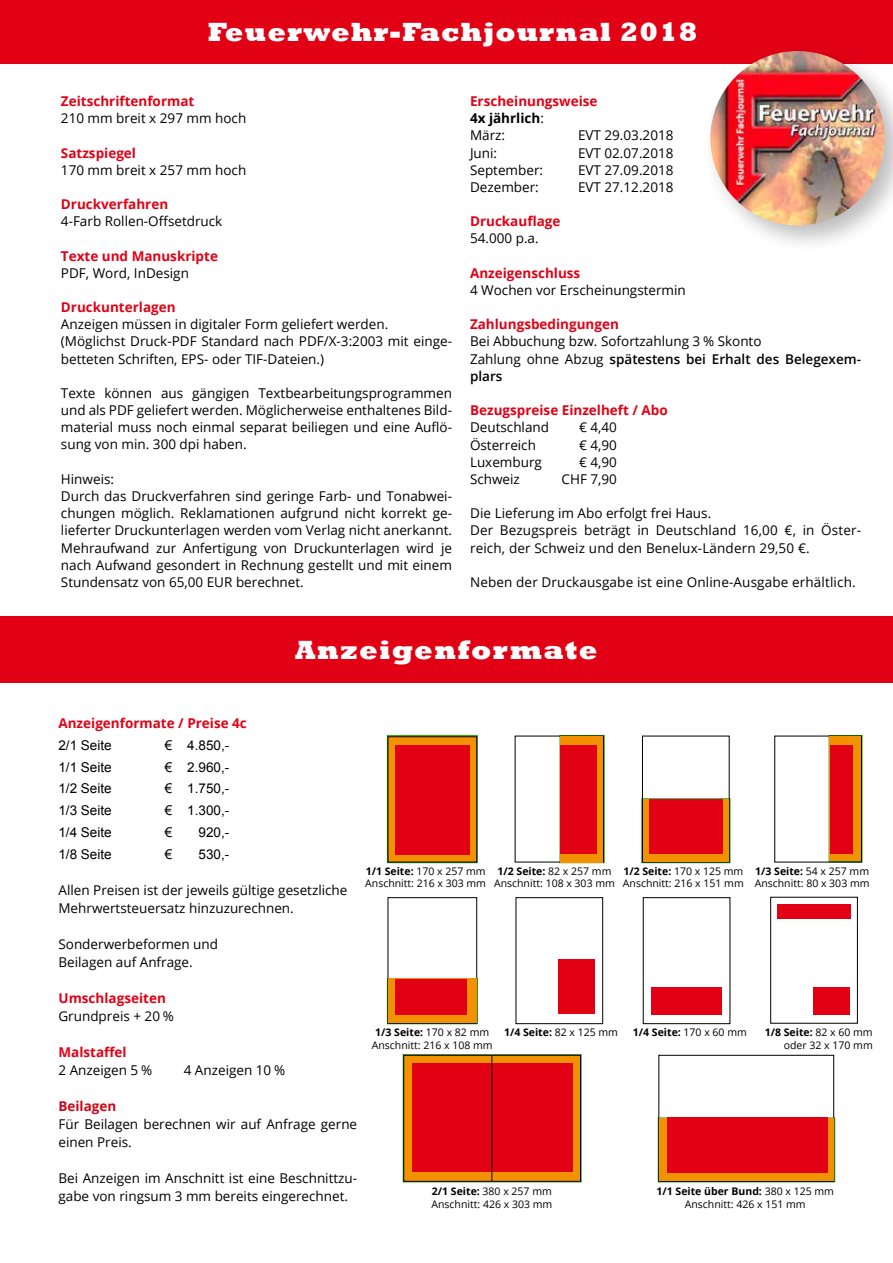
<style>
.page{position:relative;width:893px;height:1263px;background:#fff}
.page>*{position:absolute;margin:0;border:0;box-sizing:border-box;transform-origin:0 0}
.t1{font:800 27px "Rockwell";letter-spacing:.04em;color:#fff}
.t2{font:13.5px/17.1px "Open Sans";color:#000}
.t3{font:700 13.5px/17.1px "Open Sans";color:#e20015}
.t4{font:13.5px "Arial";color:#000}
.t5{font:700 13.5px "Open Sans";color:#cc071a}
.t6{font:10.5px/12.6px "Open Sans";color:#000}
.t7{font:700 10.5px "Open Sans";color:#000}
.s1{color:#000}
.s2{font-weight:400;color:#000}
.s3{font-weight:600}
.s4{font-weight:700}
.s5{font-weight:400}
</style>
<div class="page">
<div style="left:0;top:0;width:893px;height:64px;background:#e20015"></div>
<div style="left:0;top:617px;width:893px;height:66px;background:#e20015"></div>
<div style="left:702px;top:43px;width:191px;height:211px;background:#000;opacity:.26"></div>
<img style="left:710px;top:51px;width:175px;height:174px;border-radius:87px">
<svg style="left:386px;top:734px;width:92px;height:130px"></svg>
<div style="left:559px;top:735px;width:46px;height:128px;border:2px solid #33a328"></div>
<div style="left:641px;top:798px;width:89px;height:65px;border:2px solid #33a328"></div>
<div style="left:387px;top:978px;width:91px;height:46px;border:2px solid #33a328"></div>
<div style="left:515px;top:736px;width:89px;height:126px;border:1px solid #000"></div>
<div style="left:388px;top:737px;width:89px;height:125px;background:#f39200"></div>
<div style="left:642px;top:736px;width:88px;height:126px;border:1px solid #000"></div>
<div style="left:774px;top:736px;width:88px;height:126px;border:1px solid #000"></div>
<div style="left:388px;top:897px;width:89px;height:126px;border:1px solid #000"></div>
<div style="left:404px;top:1055px;width:176px;height:126px;background:#f39200"></div>
<div style="left:403px;top:1055px;width:178px;height:127px;border:1px solid #000"></div>
<div style="left:658px;top:1055px;width:176px;height:127px;border:1px solid #000"></div>
<div style="left:516px;top:897px;width:87px;height:127px;border:1px solid #000"></div>
<div style="left:643px;top:897px;width:87px;height:127px;border:1px solid #000"></div>
<div style="left:770px;top:897px;width:88px;height:126px;border:1px solid #000"></div>
<div style="left:560px;top:736px;width:43px;height:126px;background:#f39200"></div>
<div style="left:643px;top:799px;width:86px;height:63px;background:#f39200"></div>
<div style="left:829px;top:736px;width:32px;height:125px;background:#f39200"></div>
<div style="left:388px;top:979px;width:88px;height:44px;background:#f39200"></div>
<div style="left:659px;top:1118px;width:175px;height:63px;background:#f39200"></div>
<div style="left:830px;top:745px;width:23px;height:109px;background:#e20015"></div>
<div style="left:396px;top:979px;width:71px;height:35px;background:#e20015"></div>
<div style="left:412px;top:1063px;width:161px;height:109px;background:#e20015"></div>
<div style="left:667px;top:1117px;width:161px;height:55px;background:#e20015"></div>
<div style="left:559px;top:960px;width:36px;height:54px;background:#e20015"></div>
<div style="left:652px;top:987px;width:70px;height:27px;background:#e20015"></div>
<div style="left:813px;top:987px;width:36px;height:27px;background:#e20015"></div>
<div style="left:777px;top:904px;width:73px;height:14px;background:#e20015"></div>
<div style="left:561px;top:745px;width:36px;height:109px;background:#e20015"></div>
<div style="left:395px;top:745px;width:74px;height:110px;background:#e20015"></div>
<div style="left:650px;top:799px;width:73px;height:55px;background:#e20015"></div>
<hr style="left:491px;top:1056px;width:1px;height:125px;background:#000">
<h1 class="t1" style="left:208px;top:17px;width:491px">Feuerwehr-Fachjournal 2018</h1>
<p class="t3" style="left:61px;top:92px;width:135px">Zeitschriftenformat</p>
<p class="t2" style="left:61px;top:109px;width:187px">210 mm breit x 297 mm hoch</p>
<p class="t3" style="left:61px;top:144px;width:77px">Satzspiegel</p>
<p class="t2" style="left:61px;top:161px;width:187px">170 mm breit x 257 mm hoch</p>
<p class="t3" style="left:61px;top:195px;width:109px">Druckverfahren</p>
<p class="t2" style="left:61px;top:212px;width:163px">4-Farb Rollen-Offsetdruck</p>
<p class="t3" style="left:61px;top:247px;width:159px">Texte und Manuskripte</p>
<p class="t2" style="left:61px;top:264px;width:130px">PDF, Word, InDesign</p>
<p class="t3" style="left:61px;top:298px;width:116px">Druckunterlagen</p>
<p class="t2" style="left:61px;top:315px;width:393px">Anzeigen müssen in digitaler Form geliefert werden. (Möglichst Druck-PDF Standard nach PDF/X-3:2003 mit einge&shy;betteten Schriften, EPS- oder TIF-Dateien.)</p>
<p class="t2" style="left:61px;top:384px;width:393px;text-align:justify">Texte können aus gängigen Textbearbeitungsprogrammen und als PDF geliefert werden. Möglicherweise enthaltenes Bild&shy;material muss noch einmal separat beiliegen und eine Auflö&shy;sung von min. 300 dpi haben.</p>
<p class="t2" style="left:61px;top:470px;width:393px">Hinweis:<br>Durch das Druckverfahren sind geringe Farb- und Tonabwei&shy;chungen möglich. Reklamationen aufgrund nicht korrekt ge&shy;lieferter Druckunterlagen werden vom Verlag nicht anerkannt.<br>Mehraufwand zur Anfertigung von Druckunterlagen wird je nach Aufwand gesondert in Rechnung gestellt und mit einem Stundensatz von 65,00 EUR berechnet.</p>
<p class="t3" style="left:470px;top:92px;width:129px">Erscheinungsweise<br><span class="s1">4x jährlich</span><span class="s2">:<br>März:</span></p>
<p class="t2" style="left:578px;top:127px;width:97px">EVT 29.03.2018</p>
<p class="t2" style="left:470px;top:144px;width:29px">Juni:</p>
<p class="t2" style="left:578px;top:144px;width:97px">EVT 02.07.2018</p>
<p class="t2" style="left:470px;top:161px;width:75px">September:</p>
<p class="t2" style="left:578px;top:161px;width:97px">EVT 27.09.2018</p>
<p class="t2" style="left:470px;top:178px;width:70px">Dezember:</p>
<p class="t2" style="left:578px;top:178px;width:97px">EVT 27.12.2018</p>
<p class="t3" style="left:470px;top:212px;width:92px">Druckauflage</p>
<p class="t2" style="left:470px;top:230px;width:70px">54.000 p.a.</p>
<p class="t3" style="left:470px;top:264px;width:112px">Anzeigenschluss</p>
<p class="t2" style="left:470px;top:281px;width:217px">4 Wochen vor Erscheinungstermin</p>
<p class="t3" style="left:470px;top:315px;width:150px">Zahlungsbedingungen</p>
<p class="t2" style="left:470px;top:333px;width:393px">Bei Abbuchung bzw. Sofortzahlung 3 % Skonto<br>Zahlung ohne Abzug <span class="s3">spätestens bei Erhalt des Belegexem&shy;plars</span></p>
<p class="t3" style="left:470px;top:401px;width:199px">Bezugspreise Einzelheft / Abo</p>
<p class="t2" style="left:470px;top:419px;width:81px">Deutschland</p>
<p class="t2" style="left:579px;top:419px;width:39px">€ 4,40</p>
<p class="t2" style="left:470px;top:436px;width:68px">Österreich</p>
<p class="t2" style="left:579px;top:436px;width:39px">€ 4,90</p>
<p class="t2" style="left:470px;top:453px;width:73px">Luxemburg</p>
<p class="t2" style="left:579px;top:453px;width:39px">€ 4,90</p>
<p class="t2" style="left:470px;top:470px;width:51px">Schweiz</p>
<p class="t2" style="left:562px;top:470px;width:57px">CHF 7,90</p>
<p class="t2" style="left:470px;top:504px;width:391px">Die Lieferung im Abo erfolgt frei Haus.<br>Der Bezugspreis beträgt in Deutschland 16,00 €, in Öster&shy;reich, der Schweiz und den Benelux-Ländern 29,50 €.</p>
<p class="t2" style="left:470px;top:573px;width:387px">Neben der Druckausgabe ist eine Online-Ausgabe erhältlich.</p>
<h1 class="t1" style="left:295px;top:634px;width:304px">Anzeigenformate</h1>
<p class="t3" style="left:58px;top:714px;width:190px">Anzeigenformate / Preise 4c</p>
<p class="t4" style="left:58px;top:736px;width:55px">2/1 Seite</p>
<p class="t4" style="left:165px;top:736px;width:66px">€ 4.850,-</p>
<p class="t4" style="left:58px;top:758px;width:55px">1/1 Seite</p>
<p class="t4" style="left:165px;top:758px;width:66px">€ 2.960,-</p>
<p class="t4" style="left:58px;top:780px;width:55px">1/2 Seite</p>
<p class="t4" style="left:165px;top:780px;width:66px">€ 1.750,-</p>
<p class="t4" style="left:58px;top:802px;width:55px">1/3 Seite</p>
<p class="t4" style="left:165px;top:802px;width:66px">€ 1.300,-</p>
<p class="t4" style="left:58px;top:823px;width:55px">1/4 Seite</p>
<p class="t4" style="left:165px;top:823px;width:9px">€</p>
<p class="t4" style="left:198px;top:823px;width:32px">920,-</p>
<p class="t4" style="left:58px;top:845px;width:55px">1/8 Seite</p>
<p class="t4" style="left:165px;top:845px;width:9px">€</p>
<p class="t4" style="left:198px;top:845px;width:32px">530,-</p>
<p class="t2" style="left:58px;top:881px;width:290px;line-height:18px">Allen Preisen ist der jeweils gültige gesetzliche<br>Mehrwertsteuersatz hinzuzurechnen.</p>
<p class="t2" style="left:58px;top:935px;width:161px;line-height:18px">Sonderwerbeformen und<br>Beilagen auf Anfrage.</p>
<p class="t3" style="left:58px;top:989px;width:109px">Umschlagseiten</p>
<p class="t2" style="left:58px;top:1007px;width:117px">Grundpreis + 20 %</p>
<p class="t3" style="left:58px;top:1043px;width:70px">Malstaffel</p>
<p class="t2" style="left:58px;top:1061px;width:95px">2 Anzeigen 5 %</p>
<p class="t2" style="left:184px;top:1061px;width:103px">4 Anzeigen 10 %</p>
<p class="t5" style="left:58px;top:1096px;width:59px">Beilagen</p>
<p class="t2" style="left:58px;top:1115px;width:300px;line-height:18px">Für Beilagen berechnen wir auf Anfrage gerne einen Preis.</p>
<p class="t2" style="left:58px;top:1169px;width:300px;line-height:18px">Bei Anzeigen im Anschnitt ist eine Beschnittzu&shy;gabe von ringsum 3 mm bereits eingerechnet.</p>
<p class="t6" style="left:365px;top:864px;width:122px"><span class="s4">1/1 Seite:</span> 170 x 257 mm<br>Anschnitt: 216 x 303 mm</p>
<p class="t6" style="left:494px;top:864px;width:122px;text-align:center"><span class="s4">1/2 Seite:</span> 82 x 257 mm<br>Anschnitt: 108 x 303 mm</p>
<p class="t6" style="left:623px;top:864px;width:122px"><span class="s4">1/2 Seite:</span> 170 x 125 mm<br>Anschnitt: 216 x 151 mm</p>
<p class="t6" style="left:755px;top:864px;width:116px"><span class="s4">1/3 Seite:</span> 54 x 257 mm<br>Anschnitt: 80 x 303 mm</p>
<p class="t6" style="left:372px;top:1026px;width:122px;text-align:center"><span class="s4">1/3 Seite:</span> 170 x 82 mm<br>Anschnitt: 216 x 108 mm</p>
<p class="t7" style="left:504px;top:1025px;width:115px">1/4 Seite: <span class="s5">82 x 125 mm</span></p>
<p class="t7" style="left:633px;top:1025px;width:115px">1/4 Seite: <span class="s5">170 x 60 mm</span></p>
<p class="t6" style="left:765px;top:1026px;width:110px;text-align:right"><span class="s4">1/8 Seite:</span> 82 x 60 mm oder 32 x 170 mm</p>
<p class="t6" style="left:431px;top:1185px;width:122px"><span class="s4">2/1 Seite:</span> 380 x 257 mm<br>Anschnitt: 426 x 303 mm</p>
<p class="t6" style="left:656px;top:1185px;width:179px;text-align:center"><span class="s4">1/1 Seite über Bund:</span> 380 x 125 mm<br>Anschnitt: 426 x 151 mm</p>
</div>
